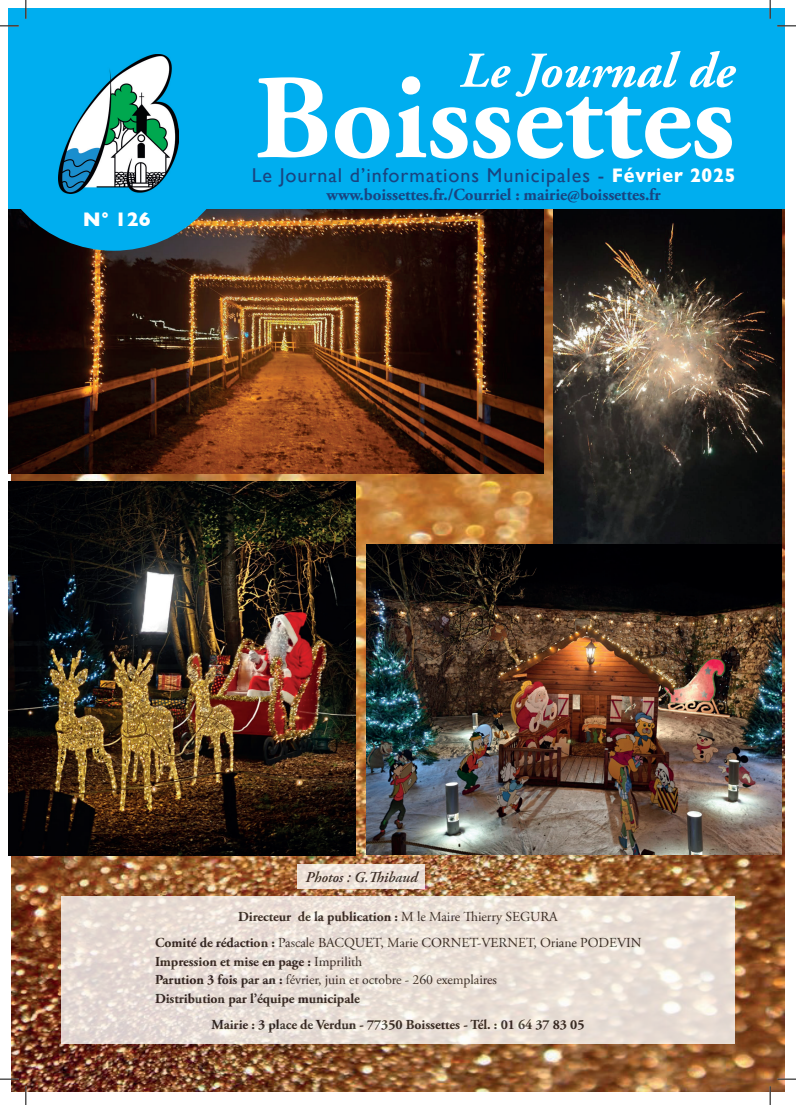
<style>
.page{position:relative;width:796px;height:1105px;background:#fff}
.page>*{position:absolute;margin:0;border:0;box-sizing:border-box;transform-origin:0 0}
.t1{font:700 120px "Adobe Garamond";color:#fff}
.t2{font:italic 700 50px "Adobe Garamond";color:#fff}
.t3{font:20px "Gill Sans";letter-spacing:.05em;color:#194480}
.t4{font:700 20px "Gill Sans";color:#fff}
.t5{font:700 16.88px "Adobe Garamond Pro";letter-spacing:-.005em;color:#194480}
.t6{font:italic 600 15px "Adobe Garamond Pro";letter-spacing:-.005em;color:#231f20}
.t7{font:700 13.75px/18.8px "Adobe Garamond Pro";letter-spacing:-.005em;color:#231f20}
.t8{font:13.75px/25.9px "Adobe Garamond Pro";letter-spacing:-.005em;color:#231f20;text-align:center}
.s1{font-weight:700;color:#fff}
.s2{font-weight:700}
.s3{font-weight:400}
</style>
<div class="page">
<img style="left:12px;top:208px;width:772px;height:883px">
<img style="left:8px;top:208px;width:535px;height:265px">
<svg style="left:61px;top:896px;width:673px;height:147px;background:#eadfd7"></svg>
<img style="left:8px;top:481px;width:348px;height:374px">
<img style="left:554px;top:208px;width:227px;height:336px">
<div style="left:8px;top:8px;width:776px;height:200px;background:#00aeef"></div>
<svg style="left:8px;top:54px;width:230px;height:197px"></svg>
<img style="left:59px;top:55px;width:119px;height:138px">
<img style="left:366px;top:544px;width:416px;height:310px">
<svg style="left:298px;top:863px;width:127px;height:25px;background:#ebded4"></svg>
<svg style="left:0;top:25px;width:19px;height:2px"></svg>
<svg style="left:777px;top:25px;width:19px;height:2px"></svg>
<svg style="left:0;top:1078px;width:19px;height:1px"></svg>
<svg style="left:777px;top:1078px;width:19px;height:1px"></svg>
<svg style="left:25px;top:0;width:2px;height:19px"></svg>
<svg style="left:25px;top:1085px;width:2px;height:19px"></svg>
<svg style="left:770px;top:0;width:1px;height:19px"></svg>
<svg style="left:770px;top:1085px;width:1px;height:19px"></svg>
<h3 class="t4" style="left:83px;top:203px;width:69px">N° 126</h3>
<h2 class="t2" style="left:460px;top:44px;width:277px">Le Journal de</h2>
<h1 class="t1" style="left:254px;top:53px;width:482px">Boissettes</h1>
<h3 class="t3" style="left:252px;top:163px;width:485px">Le Journal d’informations Municipales - <span class="s1">Février 2025</span></h3>
<p class="t5" style="left:327px;top:185px;width:336px">www.boissettes.fr./Courriel : mairie@boissettes.fr</p>
<p class="t6" style="left:305px;top:867px;width:113px">Photos : G.Thibaud</p>
<p class="t8" style="left:155px;top:903px;width:488px"><span class="s2">Directeur de la publication :</span> M le Maire Thierry SEGURA<br><span class="s2">Comité de rédaction :</span> Pascale BACQUET, Marie CORNET-VERNET, Oriane PODEVIN</p>
<p class="t7" style="left:155px;top:951px;width:343px">Impression et mise en page : <span class="s3">Imprilith<br></span>Parution 3 fois par an : <span class="s3">février, juin et octobre - 260 exemplaires<br></span>Distribution par l’équipe municipale</p>
<p class="t7" style="left:211px;top:1015px;width:374px">Mairie : 3 place de Verdun - 77350 Boissettes - Tél. : 01 64 37 83 05</p>
</div>
